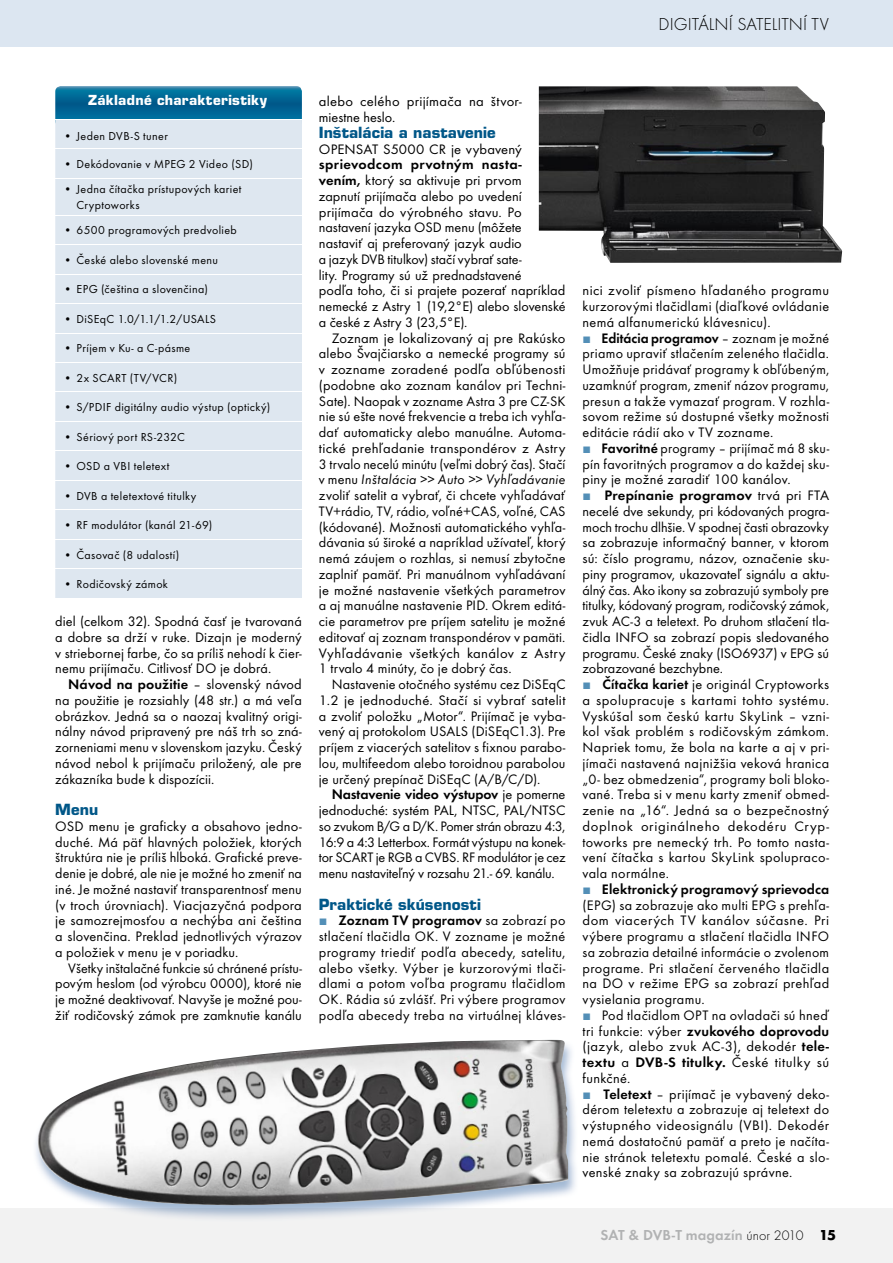
<style>
.page{position:relative;width:893px;height:1263px;background:#fff}
.page>*{position:absolute;margin:0;border:0;box-sizing:border-box;transform-origin:0 0}
.t1{font:18px "Futura TOT Ligh";color:#000}
.t2{font:700 15px "Eurostile CE";letter-spacing:.005em;color:#005788}
.t3{font:600 15px "Futura TOT";letter-spacing:.01em;color:#b1b2b3}
.t4{font:14.25px/15.8px "Futura TOT";letter-spacing:.01em;color:#000;text-align:justify}
.t5{font:14.25px "Futura TOT Book Obli";letter-spacing:.02em;color:#000}
.t6{font:700 13.5px "Eurostile CE";letter-spacing:.025em;color:#fff}
.t7{font:12px/15.8px "Futura TCE";letter-spacing:.03em;color:#000}
.s1{font-weight:600}
.s2{font-family:"Futura TOT"}
.s3{font-family:"Times New Roman";color:#538fb7}
.s4{font-family:"Futura TOT Ligh";font-weight:400;font-size:14.25px;color:#000}
.s5{font-weight:700;color:#000}
</style>
<div class="page">
<div style="left:0;top:1209px;width:893px;height:54px;background:#f2f2f2"></div>
<hr style="left:0;top:46px;width:893px;height:1px;background:#000">
<div style="left:0;top:0;width:893px;height:46px;background:#dce6f1"></div>
<svg style="left:55px;top:86px;width:247px;height:33px;background:#086b98"></svg>
<div style="left:55px;top:120px;width:247px;height:478px;background:#dee7f0"></div>
<hr style="left:55px;top:149px;width:247px;height:1px;background:#fff">
<hr style="left:55px;top:178px;width:247px;height:1px;background:#fff">
<hr style="left:55px;top:215px;width:247px;height:1px;background:#fff">
<hr style="left:55px;top:244px;width:247px;height:1px;background:#fff">
<hr style="left:55px;top:274px;width:247px;height:1px;background:#fff">
<hr style="left:55px;top:303px;width:247px;height:1px;background:#fff">
<hr style="left:55px;top:333px;width:247px;height:1px;background:#fff">
<hr style="left:55px;top:362px;width:247px;height:1px;background:#fff">
<hr style="left:55px;top:392px;width:247px;height:1px;background:#fff">
<hr style="left:55px;top:421px;width:247px;height:1px;background:#fff">
<hr style="left:55px;top:450px;width:247px;height:1px;background:#fff">
<hr style="left:55px;top:480px;width:247px;height:1px;background:#fff">
<hr style="left:55px;top:509px;width:247px;height:1px;background:#fff">
<hr style="left:55px;top:539px;width:247px;height:1px;background:#fff">
<hr style="left:55px;top:568px;width:247px;height:1px;background:#fff">
<img style="left:539px;top:86px;width:303px;height:177px">
<img style="left:32px;top:1046px;width:547px;height:173px">
<img style="left:37px;top:1040px;width:531px;height:165px">
<p class="t1" style="left:659px;top:13px;width:172px">DIGITÁLNÍ SATELITNÍ TV</p>
<p class="t6" style="left:88px;top:92px;width:180px">Základné charakteristiky</p>
<p class="t7" style="left:64px;top:128px;width:106px">• Jeden DVB-S tuner</p>
<p class="t7" style="left:64px;top:156px;width:191px">• Dekódovanie v MPEG 2 Video (SD)</p>
<p class="t7" style="left:77px;top:181px;width:166px;text-indent:-13px">• Jedna čítačka prístupových kariet<br>Cryptoworks</p>
<p class="t7" style="left:64px;top:222px;width:175px">• 6500 programových predvolieb</p>
<p class="t7" style="left:64px;top:252px;width:156px">• České alebo slovenské menu</p>
<p class="t7" style="left:64px;top:281px;width:146px">• EPG (čeština a slovenčina)</p>
<p class="t7" style="left:64px;top:311px;width:154px">• DiSEqC 1.0/1.1/1.2/USALS</p>
<p class="t7" style="left:64px;top:340px;width:128px">• Príjem v Ku- a C-pásme</p>
<p class="t7" style="left:64px;top:370px;width:115px">• 2x SCART (TV/VCR)</p>
<p class="t7" style="left:64px;top:399px;width:208px">• S/PDIF digitálny audio výstup (optický)</p>
<p class="t7" style="left:64px;top:429px;width:123px">• Sériový port RS-232C</p>
<p class="t7" style="left:64px;top:458px;width:107px">• OSD a VBI teletext</p>
<p class="t7" style="left:64px;top:488px;width:134px">• DVB a teletextové titulky</p>
<p class="t7" style="left:64px;top:517px;width:150px">• RF modulátor (kanál 21-69)</p>
<p class="t7" style="left:64px;top:546px;width:117px">• Časovač (8 udalostí)</p>
<p class="t7" style="left:64px;top:576px;width:106px">• Rodičovský zámok</p>
<p class="t4" style="left:55px;top:613px;width:248px">diel (celkom 32). Spodná časť je tvarovaná a dobre sa drží v ruke. Dizajn je moderný v striebornej farbe, čo sa príliš nehodí k čier&shy;nemu prijímaču. Citlivosť DO je dobrá.</p>
<p class="t4" style="left:55px;top:676px;width:248px;text-indent:13px"><span class="s1">Návod na použitie</span> – slovenský návod na použitie je rozsiahly (48 str.) a má veľa obrázkov. Jedná sa o naozaj kvalitný origi&shy;nálny návod pripravený pre náš trh so zná&shy;zorneniami menu v slovenskom jazyku. Český návod nebol k prijímaču priložený, ale pre zákazníka bude k dispozícii.</p>
<p class="t2" style="left:55px;top:800px;width:44px">Menu</p>
<p class="t4" style="left:55px;top:818px;width:248px">OSD menu je graficky a obsahovo jedno&shy;duché. Má päť hlavných položiek, ktorých štruktúra nie je príliš hlboká. Grafické preve&shy;denie je dobré, ale nie je možné ho zmeniť na iné. Je možné nastaviť transparentnosť menu (v troch úrovniach). Viacjazyčná podpora je samozrejmosťou a nechýba ani čeština a slovenčina. Preklad jednotlivých výrazov a položiek v menu je v poriadku.</p>
<p class="t4" style="left:55px;top:960px;width:248px;text-indent:13px">Všetky inštalačné funkcie sú chránené prístu&shy;povým heslom (od výrobcu 0000), ktoré nie je možné deaktivovať. Navyše je možné pou&shy;žiť rodičovský zámok pre zamknutie kanálu</p>
<p class="t4" style="left:319px;top:94px;width:204px">alebo celého prijímača na štvor&shy;miestne heslo.</p>
<p class="t2" style="left:319px;top:123px;width:178px">Inštalácia a nastavenie</p>
<p class="t4" style="left:319px;top:141px;width:204px">OPENSAT S5000 CR je vybavený</p>
<p class="t4" style="left:319px;top:157px;width:248px;text-align:left"><span class="s1">sprievodcom prvotným nasta&shy;vením,</span> ktorý sa aktivuje pri prvom zapnutí prijímača alebo po uvedení prijímača do výrobného stavu. Po nastavení jazyka OSD menu (môžete nastaviť aj preferovaný jazyk audio<br>a jazyk DVB titulkov) stačí vybrať sate-<br>lity. Programy sú už prednadstavené<br>podľa toho, či si prajete pozerať napríklad nemecké z Astry 1 (19,2°E) alebo slovenské a české z Astry 3 (23,5°E).</p>
<p class="t4" style="left:319px;top:330px;width:248px;text-indent:13px">Zoznam je lokalizovaný aj pre Rakúsko alebo Švajčiarsko a nemecké programy sú v zozname zoradené podľa obľúbenosti (podobne ako zoznam kanálov pri Techni-Sate). Naopak v zozname Astra 3 pre CZ-SK nie sú ešte nové frekvencie a treba ich vyhľa&shy;dať automaticky alebo manuálne. Automa&shy;tické prehľadanie transpondérov z Astry 3 trvalo necelú minútu (veľmi dobrý čas). Stačí</p>
<p class="t5" style="left:319px;top:471px;width:248px"><span class="s2">v menu</span> Inštalácia &gt;&gt; Auto &gt;&gt; Vyhľadávanie</p>
<p class="t4" style="left:319px;top:487px;width:248px">zvoliť satelit a vybrať, či chcete vyhľadávať TV+rádio, TV, rádio, voľné+CAS, voľné, CAS (kódované). Možnosti automatického vyhľa&shy;dávania sú široké a napríklad užívateľ, ktorý nemá záujem o rozhlas, si nemusí zbytočne zaplniť pamäť. Pri manuálnom vyhľadávaní je možné nastavenie všetkých parametrov a aj manuálne nastavenie PID. Okrem editá&shy;cie parametrov pre príjem satelitu je možné editovať aj zoznam transpondérov v pamäti.<br>Vyhľadávanie všetkých kanálov z Astry 1 trvalo 4 minúty, čo je dobrý čas.</p>
<p class="t4" style="left:319px;top:676px;width:248px;text-indent:13px">Nastavenie otočného systému cez DiSEqC 1.2 je jednoduché. Stačí si vybrať satelit a zvoliť položku „Motor“. Prijímač je vyba&shy;vený aj protokolom USALS (DiSEqC1.3). Pre príjem z viacerých satelitov s fixnou parabo&shy;lou, multifeedom alebo toroidnou parabolou je určený prepínač DiSEqC (A/B/C/D).</p>
<p class="t4" style="left:319px;top:787px;width:248px;text-indent:13px"><span class="s1">Nastavenie video výstupov</span> je pomerne jednoduché: systém PAL, NTSC, PAL/NTSC so zvukom B/G a D/K. Pomer strán obrazu 4:3, 16:9 a 4:3 Letterbox. Formát výstupu na konek&shy;tor SCART je RGB a CVBS. RF modulátor je cez menu nastaviteľný v rozsahu 21.- 69. kanálu.</p>
<p class="t2" style="left:319px;top:895px;width:163px">Praktické skúsenosti</p>
<p class="t4" style="left:319px;top:913px;width:248px"><span class="s3">■</span> <span class="s1">Zoznam TV programov</span> sa zobrazí po stlačení tlačidla OK. V zozname je možné programy triediť podľa abecedy, satelitu, alebo všetky. Výber je kurzorovými tlači&shy;dlami a potom voľba programu tlačidlom OK. Rádia sú zvlášť. Pri výbere programov podľa abecedy treba na virtuálnej kláves-</p>
<p class="t4" style="left:583px;top:283px;width:248px">nici zvoliť písmeno hľadaného programu kurzorovými tlačidlami (diaľkové ovládanie nemá alfanumerickú klávesnicu).</p>
<p class="t4" style="left:583px;top:330px;width:248px"><span class="s3">■</span> <span class="s1">Editácia programov</span> – zoznam je možné priamo upraviť stlačením zeleného tlačidla.<br>Umožňuje pridávať programy k obľúbeným, uzamknúť program, zmeniť názov programu, presun a takže vymazať program. V rozhla&shy;sovom režime sú dostupné všetky možnosti editácie rádií ako v TV zozname.</p>
<p class="t4" style="left:583px;top:440px;width:248px"><span class="s3">■</span> <span class="s1">Favoritné</span> programy – prijímač má 8 sku&shy;pín favoritných programov a do každej sku&shy;piny je možné zaradiť 100 kanálov.</p>
<p class="t4" style="left:583px;top:487px;width:248px"><span class="s3">■</span> <span class="s1">Prepínanie programov</span> trvá pri FTA necelé dve sekundy, pri kódovaných progra&shy;moch trochu dlhšie. V spodnej časti obrazovky sa zobrazuje informačný banner, v ktorom sú: číslo programu, názov, označenie sku&shy;piny programov, ukazovateľ signálu a aktu&shy;álný čas. Ako ikony sa zobrazujú symboly pre titulky, kódovaný program, rodičovský zámok, zvuk AC-3 a teletext. Po druhom stlačení tla&shy;čidla INFO sa zobrazí popis sledovaného programu. České znaky (ISO6937) v EPG sú zobrazované bezchybne.</p>
<p class="t4" style="left:583px;top:676px;width:248px"><span class="s3">■</span> <span class="s1">Čítačka kariet</span> je originál Cryptoworks a spolupracuje s kartami tohto systému.<br>Vyskúšal som českú kartu SkyLink – vzni&shy;kol však problém s rodičovským zámkom.<br>Napriek tomu, že bola na karte a aj v pri&shy;jímači nastavená najnižšia veková hranica „0- bez obmedzenia“, programy boli bloko&shy;vané. Treba si v menu karty zmeniť obmed&shy;zenie na „16“. Jedná sa o bezpečnostný doplnok originálneho dekodéru Cryp&shy;toworks pre nemecký trh. Po tomto nasta&shy;vení čítačka s kartou SkyLink spolupraco&shy;vala normálne.</p>
<p class="t4" style="left:583px;top:881px;width:248px"><span class="s3">■</span> <span class="s1">Elektronický programový sprievodca </span>(EPG) sa zobrazuje ako multi EPG s prehľa&shy;dom viacerých TV kanálov súčasne. Pri výbere programu a stlačení tlačidla INFO sa zobrazia detailné informácie o zvolenom programe. Pri stlačení červeného tlačidla na DO v režime EPG sa zobrazí prehľad vysielania programu.</p>
<p class="t4" style="left:583px;top:1007px;width:248px"><span class="s3">■</span> Pod tlačidlom OPT na ovladači sú hneď tri funkcie: výber <span class="s1">zvukového doprovodu </span>(jazyk, alebo zvuk AC-3), dekodér <span class="s1">tele&shy;textu</span> a <span class="s1">DVB-S titulky.</span> České titulky sú funkčné.</p>
<p class="t4" style="left:583px;top:1086px;width:248px"><span class="s3">■</span> <span class="s1">Teletext</span> – prijímač je vybavený deko&shy;dérom teletextu a zobrazuje aj teletext do výstupného videosignálu (VBI). Dekodér nemá dostatočnú pamäť a preto je načíta&shy;nie stránok teletextu pomalé. České a slo&shy;venské znaky sa zobrazujú správne.</p>
<p class="t3" style="left:601px;top:1226px;width:237px">SAT &amp; DVB-T magazín <span class="s4">únor 2010</span> <span class="s5">15</span></p>
</div>
